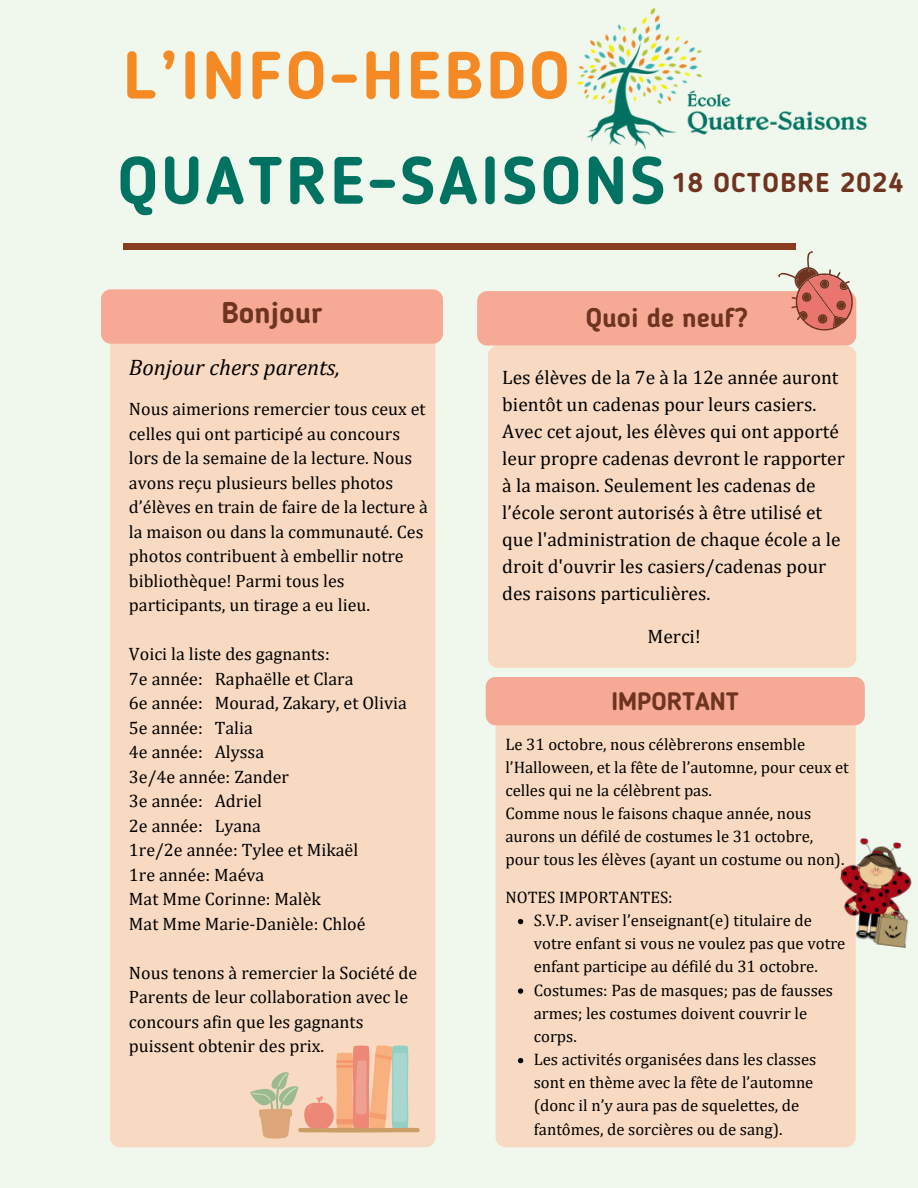
<style>
.page{position:relative;width:918px;height:1188px;background:#f0f8ed}
.page>*{position:absolute;margin:0;border:0;box-sizing:border-box;transform-origin:0 0}
.t1{font:700 66.3px "Blogger Sans";letter-spacing:.05em;color:#007262}
.t2{font:700 66.3px "Blogger Sans";letter-spacing:.05em;color:#f58923}
.t3{font:700 29.85px "Blogger Sans";color:#6e3420}
.t4{font:700 27px "Blogger Sans";letter-spacing:.05em;color:#6e3420}
.t5{font:700 26.85px "Blogger Sans";color:#6e3420}
.t6{font:700 25.05px "Blogger Sans";color:#6e3420}
.t7{font:italic 22.5px "Cambria";color:#000}
.t8{font:19.5px/27px "Cambria";color:#000}
.t9{font:18px/24.5px "Cambria";color:#000}
.t10{font:16.65px/23.1px "Cambria";color:#000}
</style>
<div class="page">
<div style="left:110px;top:344px;width:326px;height:803px;background:#f8dac3"></div>
<div style="left:101px;top:289px;width:342px;height:55px;background:#f6aa96"></div>
<div style="left:496px;top:725px;width:360px;height:422px;background:#f8dac3"></div>
<div style="left:486px;top:677px;width:379px;height:48px;background:#f6aa96"></div>
<div style="left:488px;top:346px;width:368px;height:322px;background:#f8dac3"></div>
<div style="left:123px;top:243px;width:672px;height:6px;background:#8a3d21"></div>
<svg style="left:477px;top:243px;width:380px;height:103px"></svg>
<svg style="left:250px;top:1045px;width:170px;height:94px;background:#e7c2a6"></svg>
<img style="left:578px;top:8px;width:289px;height:142px">
<img style="left:833px;top:836px;width:79px;height:112px">
<svg style="left:518px;top:919px;width:5px;height:5px"></svg>
<svg style="left:518px;top:988px;width:5px;height:6px"></svg>
<svg style="left:518px;top:1058px;width:5px;height:5px"></svg>
<p class="t2" style="left:123px;top:48px;width:448px">L’INFO-HEBDO</p>
<p class="t1" style="left:118px;top:153px;width:549px">QUATRE-SAISONS</p>
<p class="t4" style="left:672px;top:172px;width:232px">18 OCTOBRE 2024</p>
<p class="t3" style="left:221px;top:300px;width:103px">Bonjour</p>
<h2 class="t7" style="left:129px;top:354px;width:212px">Bonjour chers parents,</h2>
<p class="t9" style="left:129px;top:397px;width:299px">Nous aimerions remercier tous ceux et celles qui ont participé au concours lors de la semaine de la lecture. Nous avons reçu plusieurs belles photos d’élèves en train de faire de la lecture à la maison ou dans la communauté. Ces photos contribuent à embellir notre bibliothèque! Parmi tous les participants, un tirage a eu lieu.</p>
<h3 class="t9" style="left:129px;top:642px;width:202px">Voici la liste des gagnants:</h3>
<h5 class="t9" style="left:129px;top:666px;width:226px">7e année: Raphaëlle et Clara</h5>
<h6 class="t9" style="left:129px;top:691px;width:279px">6e année: Mourad, Zakary, et Olivia</h6>
<p class="t9" style="left:129px;top:715px;width:125px">5e année: Talia</p>
<p class="t9" style="left:129px;top:740px;width:137px">4e année: Alyssa</p>
<p class="t9" style="left:129px;top:764px;width:162px">3e/4e année: Zander</p>
<p class="t9" style="left:129px;top:789px;width:135px">3e année: Adriel</p>
<p class="t9" style="left:129px;top:813px;width:134px">2e année: Lyana</p>
<p class="t9" style="left:129px;top:838px;width:231px">1re/2e année: Tylee et Mikaël</p>
<p class="t9" style="left:129px;top:862px;width:137px">1re année: Maéva</p>
<p class="t9" style="left:129px;top:887px;width:194px">Mat Mme Corinne: Malèk</p>
<p class="t9" style="left:129px;top:911px;width:237px">Mat Mme Marie-Danièle: Chloé</p>
<p class="t9" style="left:129px;top:960px;width:290px">Nous tenons à remercier la Société de Parents de leur collaboration avec le concours afin que les gagnants puissent obtenir des prix.</p>
<p class="t5" style="left:586px;top:306px;width:164px">Quoi de neuf?</p>
<p class="t8" style="left:502px;top:363px;width:344px">Les élèves de la 7e à la 12e année auront bientôt un cadenas pour leurs casiers.<br>Avec cet ajout, les élèves qui ont apporté leur propre cadenas devront le rapporter à la maison. Seulement les cadenas de l’école seront autorisés à être utilisé et que l'administration de chaque école a le droit d'ouvrir les casiers/cadenas pour des raisons particulières.</p>
<p class="t8" style="left:648px;top:622px;width:55px">Merci!</p>
<p class="t6" style="left:611px;top:691px;width:129px">IMPORTANT</p>
<p class="t10" style="left:505px;top:732px;width:345px">Le 31 octobre, nous célèbrerons ensemble l’Halloween, et la fête de l’automne, pour ceux et celles qui ne la célèbrent pas.</p>
<p class="t10" style="left:505px;top:801px;width:340px">Comme nous le faisons chaque année, nous aurons un défilé de costumes le 31 octobre, pour tous les élèves (ayant un costume ou non).</p>
<p class="t10" style="left:505px;top:885px;width:169px">NOTES IMPORTANTES:</p>
<h4 class="t10" style="left:534px;top:908px;width:313px">S.V.P. aviser l’enseignant(e) titulaire de votre enfant si vous ne voulez pas que votre enfant participe au défilé du 31 octobre.</h4>
<p class="t10" style="left:534px;top:978px;width:301px">Costumes: Pas de masques; pas de fausses armes; les costumes doivent couvrir le corps.</p>
<p class="t10" style="left:534px;top:1047px;width:284px">Les activités organisées dans les classes sont en thème avec la fête de l’automne (donc il n’y aura pas de squelettes, de fantômes, de sorcières ou de sang).</p>
</div>
